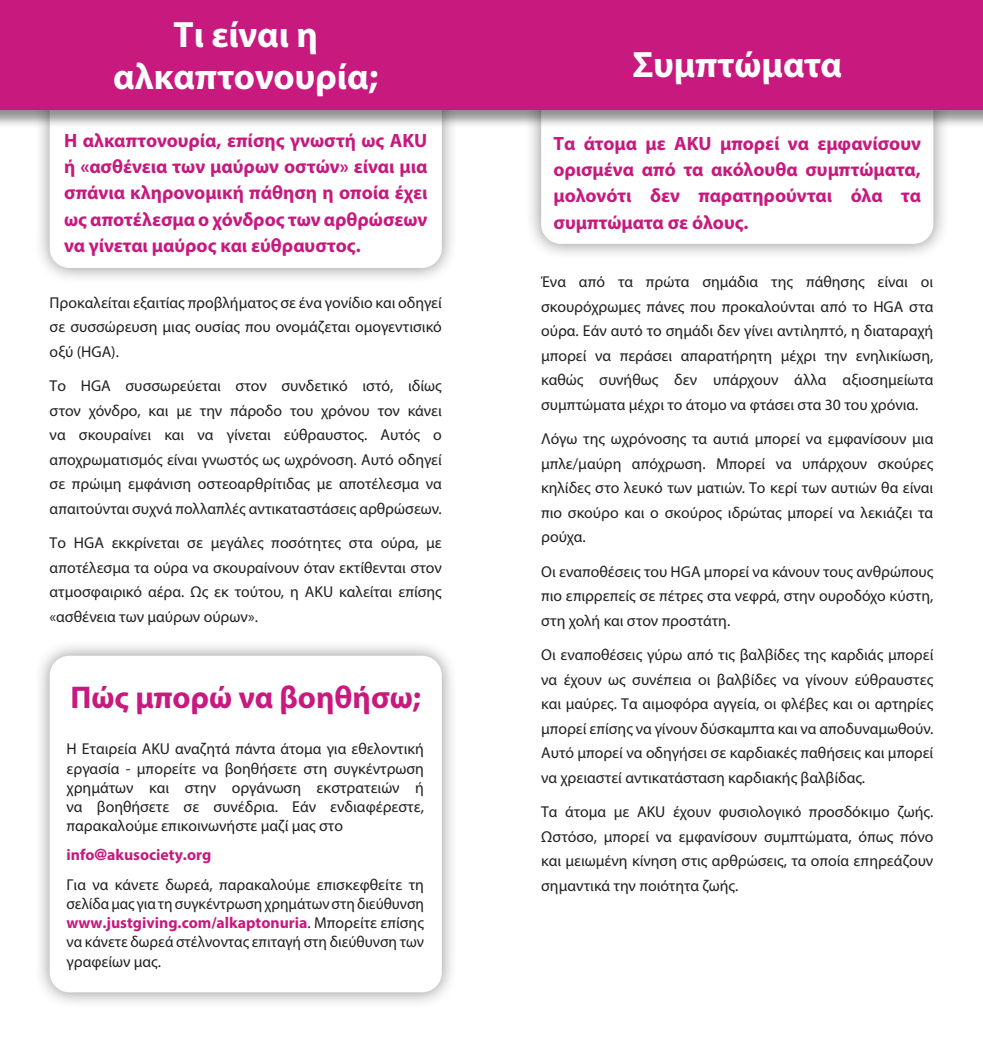
<style>
.page{position:relative;width:983px;height:1042px;background:#fff}
.page>*{position:absolute;margin:0;border:0;box-sizing:border-box;transform-origin:0 0}
.t1{font:700 36.75px/42px "Myriad Pro";color:#fff;text-align:center}
.t2{font:700 31.5px "Myriad Pro";color:#c7197e}
.t3{font:700 19.25px/26.2px "Myriad Pro";color:#c7197e;text-align:justify}
.t4{font:15.75px/24.5px "Myriad Pro";color:#231f20;text-align:justify}
.t5{font:700 15.75px "Myriad Pro";color:#c7197e}
.s1{font-family:"Avenir";font-weight:900}
.s2{font-weight:700;color:#c7197e}
</style>
<div class="page">
<div style="left:33px;top:39px;width:425px;height:245px;background:#231f20;opacity:.5"></div>
<div style="left:50px;top:55px;width:391px;height:213px;background:#fff;border-radius:20px"></div>
<div style="left:524px;top:15px;width:425px;height:245px;background:#231f20;opacity:.5"></div>
<div style="left:541px;top:31px;width:392px;height:213px;background:#fff;border-radius:20px"></div>
<div style="left:33px;top:639px;width:425px;height:370px;background:#231f20;opacity:.5"></div>
<div style="left:50px;top:656px;width:391px;height:336px;background:#fff;border-radius:20px"></div>
<div style="left:0;top:0;width:982px;height:128px;background:#231f20;opacity:.5"></div>
<div style="left:0;top:0;width:982px;height:109px;background:#c7197e"></div>
<p class="t1" style="left:113px;top:13px;width:266px">Τι είναι η αλκαπτονουρία;</p>
<p class="t1" style="left:632px;top:43px;width:211px">Συμπτώματα</p>
<p class="t3" style="left:64px;top:127px;width:365px">Η αλκαπτονουρία, επίσης γνωστή ως AKU ή «ασθένεια των μαύρων οστών» είναι μια σπάνια κληρονομική πάθηση η οποία έχει ως αποτέλεσμα ο χόνδρος των αρθρώσεων να γίνεται μαύρος και εύθραυστος.</p>
<p class="t3" style="left:553px;top:130px;width:369px">Τα άτομα με AKU μπορεί να εμφανίσουν ορισμένα από τα ακόλουθα συμπτώματα, μολονότι δεν παρατηρούνται όλα τα συμπτώματα σε όλους.</p>
<p class="t4" style="left:50px;top:290px;width:393px">Προκαλείται εξαιτίας προβλήματος σε ένα γονίδιο και οδηγεί σε συσσώρευση μιας ουσίας που ονομάζεται ομογεντισικό οξύ (HGA).</p>
<p class="t4" style="left:50px;top:374px;width:393px">Το HGA συσσωρεύεται στον συνδετικό ιστό, ιδίως στον χόνδρο, και με την πάροδο του χρόνου τον κάνει να σκουραίνει και να γίνεται εύθραυστος. Αυτός ο αποχρωματισμός είναι γνωστός ως ωχρόνοση. Αυτό οδηγεί σε πρώιμη εμφάνιση οστεοαρθρίτιδας με αποτέλεσμα να απαιτούνται συχνά πολλαπλές αντικαταστάσεις αρθρώσεων.</p>
<p class="t4" style="left:50px;top:530px;width:393px">Το HGA εκκρίνεται σε μεγάλες ποσότητες στα ούρα, με αποτέλεσμα τα ούρα να σκουραίνουν όταν εκτίθενται στον ατμοσφαιρικό αέρα. Ως εκ τούτου, η AKU καλείται επίσης «ασθένεια των μαύρων ούρων».</p>
<p class="t2" style="left:70px;top:677px;width:352px">Πώς μπορώ να βοηθήσω;</p>
<p class="t4" style="left:66px;top:739px;width:359px;line-height:19.2px">Η Εταιρεία AKU αναζητά πάντα άτομα για εθελοντική εργασία - μπορείτε να βοηθήσετε στη συγκέντρωση χρημάτων και στην οργάνωση εκστρατειών ή να βοηθήσετε σε συνέδρια. Εάν ενδιαφέρεστε, παρακαλούμε επικοινωνήστε μαζί μας στο</p>
<p class="t5" style="left:66px;top:845px;width:146px">info<span class="s1">@</span>akusociety.org</p>
<p class="t4" style="left:66px;top:874px;width:359px;line-height:19.2px">Για να κάνετε δωρεά, παρακαλούμε επισκεφθείτε τη σελίδα μας για τη συγκέντρωση χρημάτων στη διεύθυνση <span class="s2">www.justgiving.com/alkaptonuria</span>. Μπορείτε επίσης να κάνετε δωρεά στέλνοντας επιταγή στη διεύθυνση των γραφείων μας.</p>
<p class="t4" style="left:541px;top:269px;width:393px">Ένα από τα πρώτα σημάδια της πάθησης είναι οι σκουρόχρωμες πάνες που προκαλούνται από το HGA στα ούρα. Εάν αυτό το σημάδι δεν γίνει αντιληπτό, η διαταραχή μπορεί να περάσει απαρατήρητη μέχρι την ενηλικίωση, καθώς συνήθως δεν υπάρχουν άλλα αξιοσημείωτα συμπτώματα μέχρι το άτομο να φτάσει στα 30 του χρόνια.</p>
<p class="t4" style="left:541px;top:426px;width:393px">Λόγω της ωχρόνοσης τα αυτιά μπορεί να εμφανίσουν μια μπλε/μαύρη απόχρωση. Μπορεί να υπάρχουν σκούρες κηλίδες στο λευκό των ματιών. Το κερί των αυτιών θα είναι πιο σκούρο και ο σκούρος ιδρώτας μπορεί να λεκιάζει τα ρούχα.</p>
<p class="t4" style="left:541px;top:559px;width:393px">Οι εναποθέσεις του HGA μπορεί να κάνουν τους ανθρώπους πιο επιρρεπείς σε πέτρες στα νεφρά, στην ουροδόχο κύστη, στη χολή και στον προστάτη.</p>
<p class="t4" style="left:541px;top:642px;width:393px">Οι εναποθέσεις γύρω από τις βαλβίδες της καρδιάς μπορεί να έχουν ως συνέπεια οι βαλβίδες να γίνουν εύθραυστες και μαύρες. Τα αιμοφόρα αγγεία, οι φλέβες και οι αρτηρίες μπορεί επίσης να γίνουν δύσκαμπτα και να αποδυναμωθούν.<br>Αυτό μπορεί να οδηγήσει σε καρδιακές παθήσεις και μπορεί να χρειαστεί αντικατάσταση καρδιακής βαλβίδας.</p>
<p class="t4" style="left:541px;top:799px;width:393px">Τα άτομα με AKU έχουν φυσιολογικό προσδόκιμο ζωής.<br>Ωστόσο, μπορεί να εμφανίσουν συμπτώματα, όπως πόνο και μειωμένη κίνηση στις αρθρώσεις, τα οποία επηρεάζουν σημαντικά την ποιότητα ζωής.</p>
</div>
